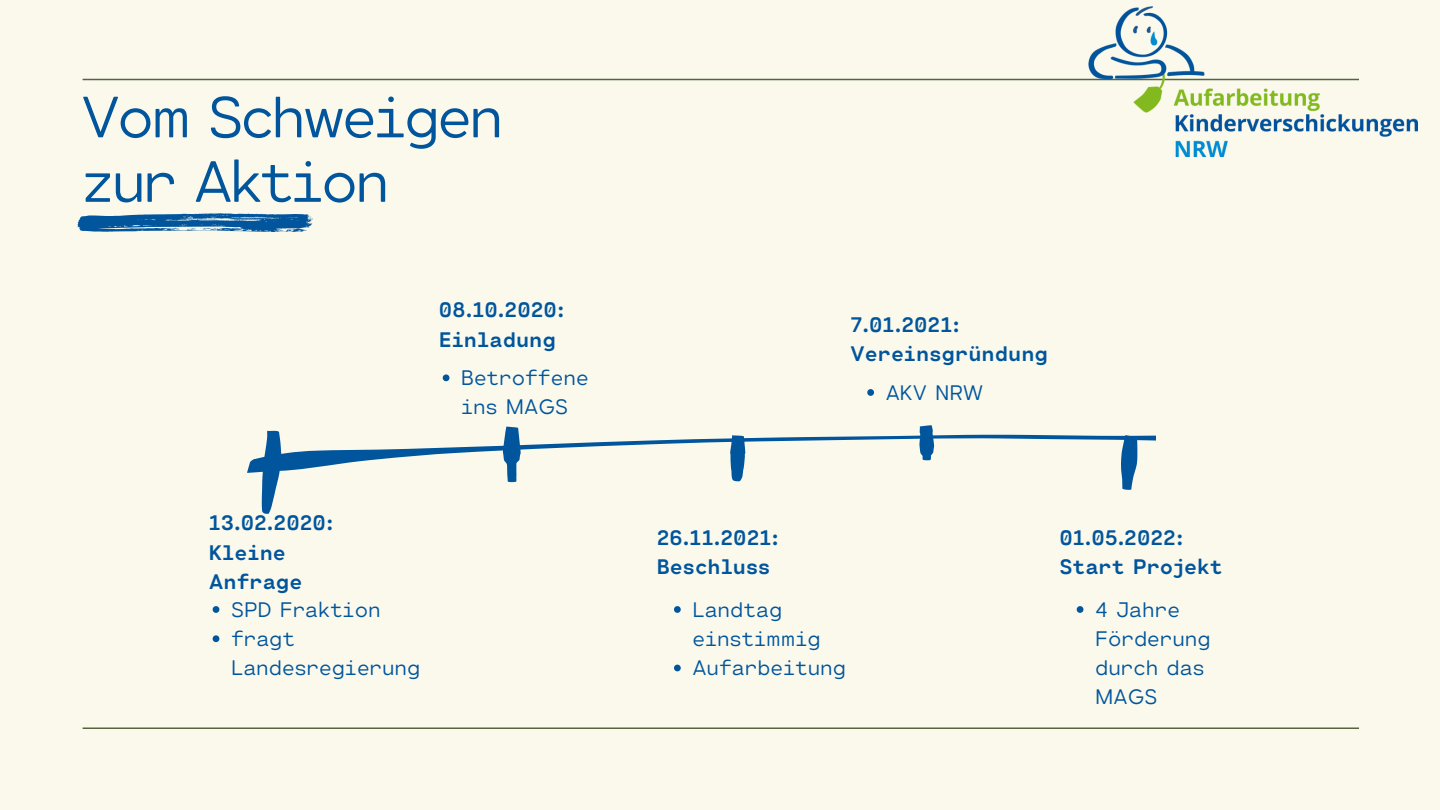
<style>
.page{position:relative;width:1440px;height:810px;background:#faf9ec}
.page>*{position:absolute;margin:0;border:0;box-sizing:border-box;transform-origin:0 0}
.t1{font:58px/64.5px "Cartograph Sans CF";letter-spacing:-.055em;color:#01559c}
.t2{font:700 21px/29.2px "Cartograph Sans CF";color:#01559c}
.t3{font:21px/29.2px "Cartograph Sans CF";color:#01559c}
</style>
<div class="page">
<svg style="left:247px;top:425px;width:909px;height:89px"></svg>
<hr style="left:83px;top:79px;width:1276px;height:1px;background:#56643d">
<hr style="left:83px;top:728px;width:1276px;height:1px;background:#56643d">
<svg style="left:78px;top:213px;width:235px;height:19px;background:#417fb0"></svg>
<img style="left:1089px;top:6px;width:328px;height:150px">
<svg style="left:213px;top:606px;width:6px;height:7px"></svg>
<svg style="left:213px;top:635px;width:6px;height:7px"></svg>
<svg style="left:674px;top:606px;width:7px;height:7px"></svg>
<svg style="left:674px;top:665px;width:7px;height:6px"></svg>
<svg style="left:1077px;top:606px;width:6px;height:7px"></svg>
<svg style="left:867px;top:389px;width:7px;height:7px"></svg>
<svg style="left:443px;top:374px;width:6px;height:7px"></svg>
<p class="t1" style="left:81px;top:81px;width:424px">Vom Schweigen zur Aktion</p>
<p class="t2" style="left:439px;top:294px;width:127px">08.10.2020:<br>Einladung</p>
<p class="t2" style="left:209px;top:507px;width:126px">13.02.2020:<br>Kleine<br>Anfrage</p>
<p class="t3" style="left:231px;top:593px;width:151px">SPD Fraktion</p>
<p class="t3" style="left:231px;top:623px;width:191px">fragt<br>Landesregierung</p>
<p class="t3" style="left:461px;top:362px;width:129px">Betroffene ins MAGS</p>
<p class="t2" style="left:850px;top:309px;width:200px">7.01.2021:<br>Vereinsgründung</p>
<p class="t3" style="left:886px;top:376px;width:99px">AKV NRW</p>
<p class="t2" style="left:657px;top:522px;width:124px">26.11.2021:<br>Beschluss</p>
<p class="t2" style="left:1059px;top:522px;width:165px">01.05.2022:<br>Start Projekt</p>
<p class="t3" style="left:692px;top:593px;width:130px">Landtag einstimmig</p>
<p class="t3" style="left:692px;top:652px;width:155px">Aufarbeitung</p>
<p class="t3" style="left:1095px;top:593px;width:117px">4 Jahre<br>Förderung durch das<br>MAGS</p>
</div>
